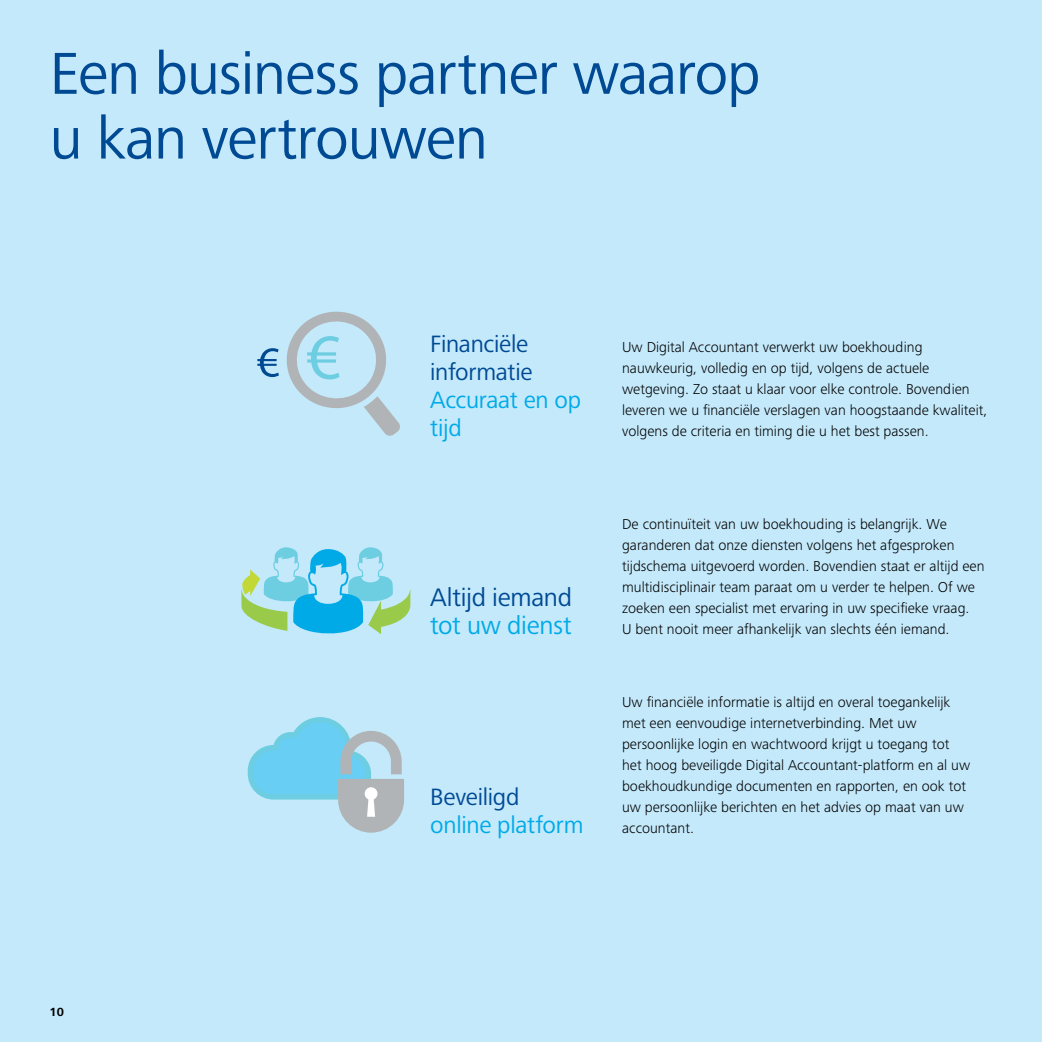
<style>
.page{position:relative;width:1042px;height:1042px;background:#c4e9fb}
.page>*{position:absolute;margin:0;border:0;box-sizing:border-box;transform-origin:0 0}
.t1{font:61.25px/64.8px "Frutiger Next Pro";letter-spacing:-.015em;color:#004a94}
.t2{font:26.25px "Frutiger Next Pro";letter-spacing:-.01em;color:#004a94}
.t3{font:26.25px "Frutiger Next Pro";letter-spacing:-.01em;color:#00aae7}
.t4{font:24.5px/28px "Frutiger Next Pro";letter-spacing:-.01em;color:#00aae7}
.t5{font:24.5px/28px "Frutiger Next Pro";letter-spacing:-.01em;color:#004a94}
.t6{font:300 14.88px/21px "Frutiger Next Pro";color:#000}
.t7{font:700 12.25px "Frutiger Next Pro";color:#000}
</style>
<div class="page">
<svg style="left:257px;top:311px;width:143px;height:125px"></svg>
<svg style="left:241px;top:547px;width:169px;height:87px"></svg>
<svg style="left:248px;top:717px;width:156px;height:115px"></svg>
<h1 class="t1" style="left:50px;top:41px;width:712px">Een business partner waarop u kan vertrouwen</h1>
<p class="t7" style="left:50px;top:1005px;width:16px">10</p>
<h3 class="t5" style="left:430px;top:329px;width:104px">Financiële informatie</h3>
<h3 class="t4" style="left:430px;top:385px;width:152px">Accuraat en op tijd</h3>
<h2 class="t2" style="left:430px;top:582px;width:143px">Altijd iemand</h2>
<h2 class="t3" style="left:430px;top:610px;width:143px">tot uw dienst</h2>
<h3 class="t5" style="left:430px;top:782px;width:91px">Beveiligd</h3>
<h3 class="t4" style="left:430px;top:810px;width:155px">online platform</h3>
<p class="t6" style="left:622px;top:336px;width:367px">Uw Digital Accountant verwerkt uw boekhouding nauwkeurig, volledig en op tijd, volgens de actuele wetgeving. Zo staat u klaar voor elke controle. Bovendien leveren we u financiële verslagen van hoogstaande kwaliteit, volgens de criteria en timing die u het best passen.</p>
<p class="t6" style="left:622px;top:514px;width:364px">De continuïteit van uw boekhouding is belangrijk. We garanderen dat onze diensten volgens het afgesproken tijdschema uitgevoerd worden. Bovendien staat er altijd een multidisciplinair team paraat om u verder te helpen. Of we zoeken een specialist met ervaring in uw specifieke vraag.<br>U bent nooit meer afhankelijk van slechts één iemand.</p>
<p class="t6" style="left:622px;top:691px;width:350px">Uw financiële informatie is altijd en overal toegankelijk met een eenvoudige internetverbinding. Met uw persoonlijke login en wachtwoord krijgt u toegang tot het hoog beveiligde Digital Accountant-platform en al uw boekhoudkundige documenten en rapporten, en ook tot uw persoonlijke berichten en het advies op maat van uw accountant.</p>
</div>
